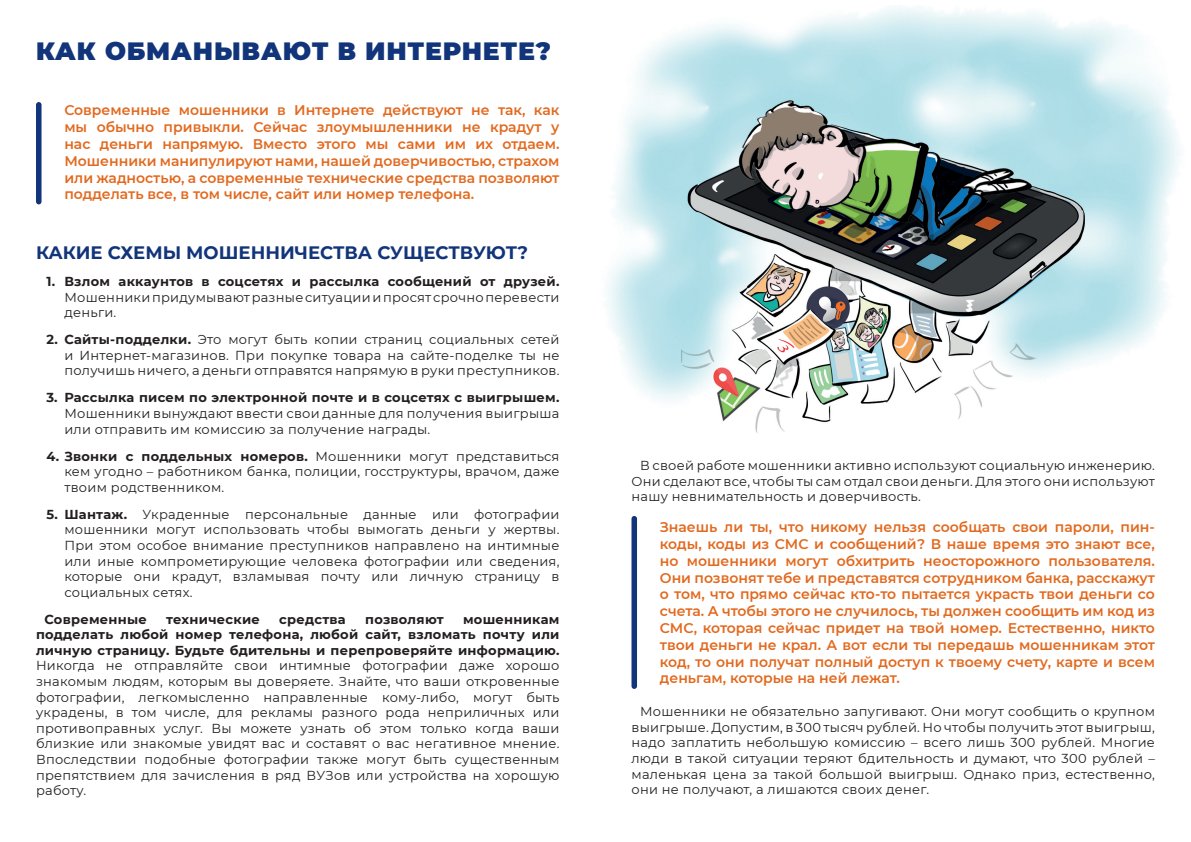
<style>
.page{position:relative;width:1191px;height:842px;background:#fff}
.page>*{position:absolute;margin:0;border:0;box-sizing:border-box;transform-origin:0 0}
.t1{font:900 25px "Montserrat";letter-spacing:.03em;color:#11347a}
.t2{font:700 18px "Montserrat";color:#11347a}
.t3{font:600 14px/16.8px "Montserrat";color:#e2691e;text-align:justify}
.t4{font:13px/15.6px "Montserrat";letter-spacing:.02em;color:#231f20;text-align:justify}
.t5{font:700 13px/15.6px "Montserrat";letter-spacing:.02em;color:#231f20;text-align:justify}
.s1{font-weight:700}
</style>
<div class="page">
<div style="left:36px;top:102px;width:6px;height:102px;background:#11347a;border-radius:3px"></div>
<div style="left:631px;top:516px;width:6px;height:173px;background:#11347a;border-radius:3px"></div>
<img style="left:605px;top:6px;width:576px;height:427px">
<h1 class="t1" style="left:36px;top:33px;width:516px">КАК ОБМАНЫВАЮТ В ИНТЕРНЕТЕ?</h1>
<p class="t3" style="left:64px;top:101px;width:496px">Современные мошенники в Интернете действуют не так, как мы обычно привыкли. Сейчас злоумышленники не крадут у нас деньги напрямую. Вместо этого мы сами им их отдаем.<br>Мошенники манипулируют нами, нашей доверчивостью, страхом или жадностью, а современные технические средства позволяют подделать все, в том числе, сайт или номер телефона.</p>
<h2 class="t2" style="left:36px;top:240px;width:493px">КАКИЕ СХЕМЫ МОШЕННИЧЕСТВА СУЩЕСТВУЮТ?</h2>
<p class="t5" style="left:46px;top:273px;width:514px">1. Взлом аккаунтов в соцсетях и рассылка сообщений от друзей.</p>
<p class="t4" style="left:64px;top:289px;width:496px">Мошенники придумывают разные ситуации и просят срочно перевести деньги.</p>
<p class="t4" style="left:64px;top:331px;width:496px;text-indent:-18px"><span class="s1">2. Сайты-подделки.</span> Это могут быть копии страниц социальных сетей и Интернет-магазинов. При покупке товара на сайте-поделке ты не получишь ничего, а деньги отправятся напрямую в руки преступников.</p>
<p class="t5" style="left:46px;top:389px;width:514px">3. Рассылка писем по электронной почте и в соцсетях с выигрышем.</p>
<p class="t4" style="left:64px;top:405px;width:496px">Мошенники вынуждают ввести свои данные для получения выигрыша или отправить им комиссию за получение награды.</p>
<p class="t4" style="left:64px;top:448px;width:496px;text-indent:-18px"><span class="s1">4. Звонки с поддельных номеров.</span> Мошенники могут представиться кем угодно – работником банка, полиции, госструктуры, врачом, даже твоим родственником.</p>
<p class="t4" style="left:64px;top:506px;width:496px;text-indent:-18px"><span class="s1">5. Шантаж.</span> Украденные персональные данные или фотографии мошенники могут использовать чтобы вымогать деньги у жертвы.<br>При этом особое внимание преступников направлено на интимные или иные компрометирующие человека фотографии или сведения, которые они крадут, взламывая почту или личную страницу в социальных сетях.</p>
<p class="t5" style="left:45px;top:611px;width:104px">Современные</p>
<p class="t5" style="left:166px;top:611px;width:95px">технические</p>
<p class="t5" style="left:279px;top:611px;width:68px">средства</p>
<p class="t5" style="left:365px;top:611px;width:80px">позволяют</p>
<p class="t5" style="left:36px;top:611px;width:525px;text-indent:427px">мошенникам подделать любой номер телефона, любой сайт, взломать почту или личную страницу. Будьте бдительны и перепроверяйте информацию.</p>
<p class="t4" style="left:36px;top:657px;width:525px">Никогда не отправляйте свои интимные фотографии даже хорошо знакомым людям, которым вы доверяете. Знайте, что ваши откровенные фотографии, легкомысленно направленные кому-либо, могут быть украдены, в том числе, для рекламы разного рода неприличных или противоправных услуг. Вы можете узнать об этом только когда ваши близкие или знакомые увидят вас и составят о вас негативное мнение.<br>Впоследствии подобные фотографии также могут быть существенным препятствием для зачисления в ряд ВУЗов или устройства на хорошую работу.</p>
<p class="t4" style="left:631px;top:457px;width:525px;text-indent:9px">В своей работе мошенники активно используют социальную инженерию.<br>Они сделают все, чтобы ты сам отдал свои деньги. Для этого они используют нашу невнимательность и доверчивость.</p>
<p class="t3" style="left:660px;top:518px;width:496px">Знаешь ли ты, что никому нельзя сообщать свои пароли, пин&shy;коды, коды из СМС и сообщений? В наше время это знают все, но мошенники могут обхитрить неосторожного пользователя.<br>Они позвонят тебе и представятся сотрудником банка, расскажут о том, что прямо сейчас кто-то пытается украсть твои деньги со счета. А чтобы этого не случилось, ты должен сообщить им код из СМС, которая сейчас придет на твой номер. Естественно, никто твои деньги не крал. А вот если ты передашь мошенникам этот код, то они получат полный доступ к твоему счету, карте и всем деньгам, которые на ней лежат.</p>
<p class="t4" style="left:631px;top:703px;width:525px;text-indent:9px">Мошенники не обязательно запугивают. Они могут сообщить о крупном выигрыше. Допустим, в 300 тысяч рублей. Но чтобы получить этот выигрыш, надо заплатить небольшую комиссию – всего лишь 300 рублей. Многие люди в такой ситуации теряют бдительность и думают, что 300 рублей – маленькая цена за такой большой выигрыш. Однако приз, естественно, они не получают, а лишаются своих денег.</p>
</div>
